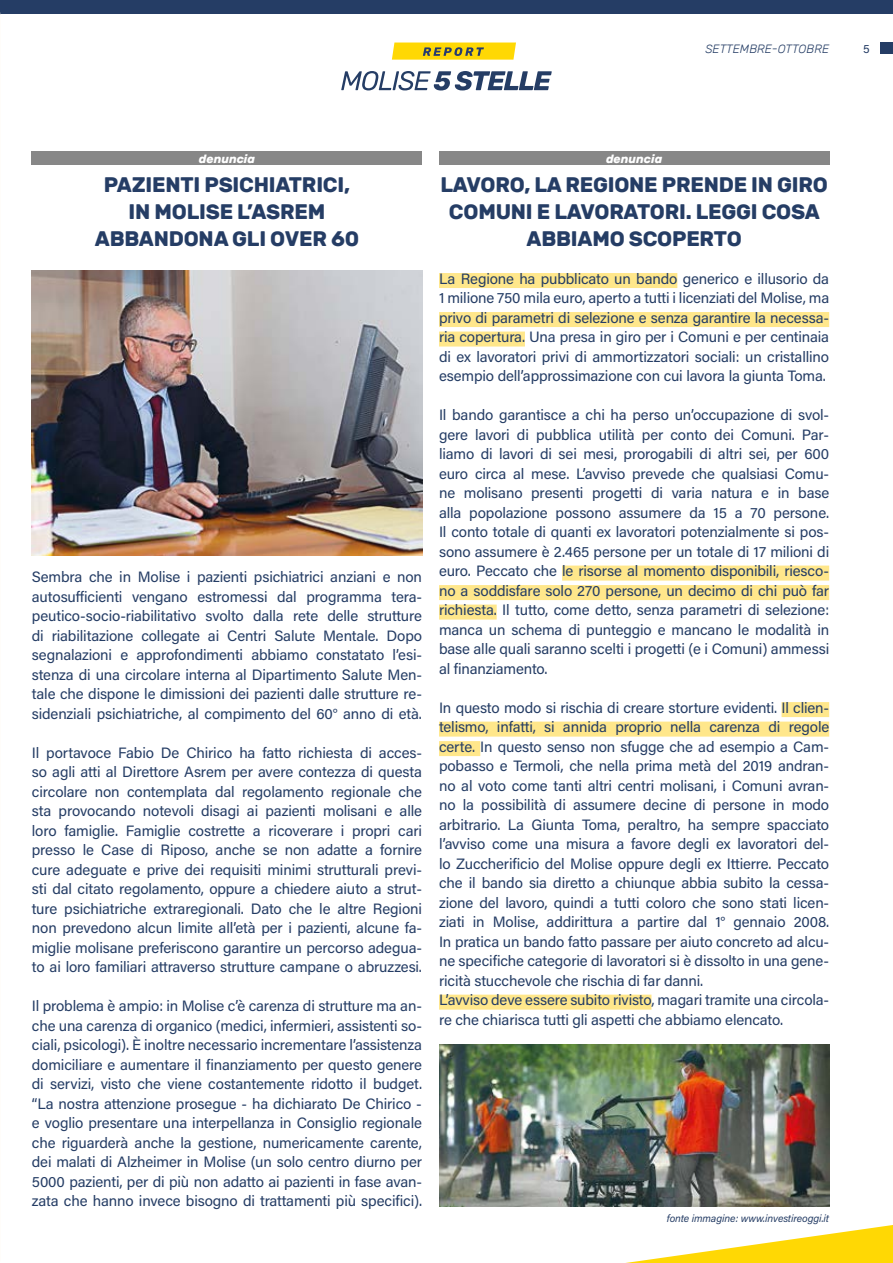
<style>
.page{position:relative;width:893px;height:1263px;background:#fff}
.page>*{position:absolute;margin:0;border:0;box-sizing:border-box;transform-origin:0 0}
.t1{font:700 21px/27px "Rubik";letter-spacing:-.01em;color:#253d65;text-align:center}
.t2{font:15px/19.5px "Acumin Pro";letter-spacing:-.01em;color:#253d65;text-align:justify}
.t3{font:italic 300 12px "Rubik";color:#253d65}
.t4{font:italic 700 12px "Rubik";color:#fff}
.t5{font:12px "Acumin Pro";color:#253d65}
.t6{font:italic 10.5px "Acumin Pro";letter-spacing:-.01em;color:#253d65}
</style>
<div class="page">
<div style="left:0;top:0;width:893px;height:14px;background:#253d65"></div>
<svg style="left:626px;top:1225px;width:267px;height:38px"></svg>
<div style="left:880px;top:43px;width:13px;height:11px;background:#253d65"></div>
<svg style="left:392px;top:43px;width:124px;height:17px;background:#e6c71a"></svg>
<svg style="left:341px;top:71px;width:211px;height:19px"></svg>
<div style="left:439px;top:151px;width:390px;height:14px;background:#878787"></div>
<img style="left:32px;top:270px;width:390px;height:286px">
<img style="left:439px;top:1044px;width:390px;height:162px">
<div style="left:439px;top:273px;width:238px;height:15px;background:#ffe78b"></div>
<div style="left:439px;top:312px;width:390px;height:15px;background:#ffe78b"></div>
<div style="left:439px;top:332px;width:86px;height:15px;background:#ffe78b"></div>
<div style="left:562px;top:566px;width:267px;height:15px;background:#ffe78b"></div>
<div style="left:439px;top:585px;width:390px;height:15px;background:#ffe78b"></div>
<div style="left:439px;top:605px;width:58px;height:15px;background:#ffe78b"></div>
<div style="left:781px;top:702px;width:48px;height:15px;background:#ffe78b"></div>
<div style="left:439px;top:722px;width:390px;height:15px;background:#ffe78b"></div>
<div style="left:439px;top:741px;width:41px;height:15px;background:#ffe78b"></div>
<div style="left:439px;top:995px;width:212px;height:15px;background:#ffe78b"></div>
<div style="left:32px;top:152px;width:390px;height:13px;background:#878787"></div>
<p class="t3" style="left:705px;top:43px;width:125px">SETTEMBRE-OTTOBRE</p>
<p class="t5" style="left:863px;top:40px;width:8px">5</p>
<p class="t4" style="left:199px;top:152px;width:58px">denuncia</p>
<h1 class="t1" style="left:95px;top:171px;width:266px">PAZIENTI PSICHIATRICI,<br>IN MOLISE L’ASREM<br>ABBANDONA GLI OVER 60</h1>
<p class="t2" style="left:32px;top:566px;width:392px">Sembra che in Molise i pazienti psichiatrici anziani e non autosufficienti vengano estromessi dal programma tera&shy;peutico-socio-riabilitativo svolto dalla rete delle strutture di riabilitazione collegate ai Centri Salute Mentale. Dopo segnalazioni e approfondimenti abbiamo constatato l’esi&shy;stenza di una circolare interna al Dipartimento Salute Men&shy;tale che dispone le dimissioni dei pazienti dalle strutture re&shy;sidenziali psichiatriche, al compimento del 60° anno di età.</p>
<p class="t2" style="left:32px;top:742px;width:392px">Il portavoce Fabio De Chirico ha fatto richiesta di acces&shy;so agli atti al Direttore Asrem per avere contezza di questa circolare non contemplata dal regolamento regionale che sta provocando notevoli disagi ai pazienti molisani e alle loro famiglie. Famiglie costrette a ricoverare i propri cari presso le Case di Riposo, anche se non adatte a fornire cure adeguate e prive dei requisiti minimi strutturali previ&shy;sti dal citato regolamento, oppure a chiedere aiuto a strut&shy;ture psichiatriche extraregionali. Dato che le altre Regioni non prevedono alcun limite all’età per i pazienti, alcune fa&shy;miglie molisane preferiscono garantire un percorso adegua&shy;to ai loro familiari attraverso strutture campane o abruzzesi.</p>
<p class="t2" style="left:32px;top:995px;width:392px">Il problema è ampio: in Molise c’è carenza di strutture ma an&shy;che una carenza di organico (medici, infermieri, assistenti so&shy;ciali, psicologi). È inoltre necessario incrementare l’assistenza domiciliare e aumentare il finanziamento per questo genere di servizi, visto che viene costantemente ridotto il budget. “La nostra attenzione prosegue - ha dichiarato De Chirico - e voglio presentare una interpellanza in Consiglio regionale che riguarderà anche la gestione, numericamente carente, dei malati di Alzheimer in Molise (un solo centro diurno per 5000 pazienti, per di più non adatto ai pazienti in fase avan&shy;zata che hanno invece bisogno di trattamenti più specifici).</p>
<p class="t4" style="left:606px;top:152px;width:58px">denuncia</p>
<h1 class="t1" style="left:440px;top:171px;width:389px">LAVORO, LA REGIONE PRENDE IN GIRO<br>COMUNI E LAVORATORI. LEGGI COSA<br>ABBIAMO SCOPERTO</h1>
<p class="t2" style="left:439px;top:268px;width:392px">La Regione ha pubblicato un bando generico e illusorio da 1 milione 750 mila euro, aperto a tutti i licenziati del Molise, ma privo di parametri di selezione e senza garantire la necessa&shy;ria copertura. Una presa in giro per i Comuni e per centinaia di ex lavoratori privi di ammortizzatori sociali: un cristallino esempio dell’approssimazione con cui lavora la giunta Toma.</p>
<p class="t2" style="left:439px;top:404px;width:392px">Il bando garantisce a chi ha perso un’occupazione di svol&shy;gere lavori di pubblica utilità per conto dei Comuni. Par&shy;liamo di lavori di sei mesi, prorogabili di altri sei, per 600 euro circa al mese. L’avviso prevede che qualsiasi Comu&shy;ne molisano presenti progetti di varia natura e in base alla popolazione possono assumere da 15 a 70 persone.<br>Il conto totale di quanti ex lavoratori potenzialmente si pos&shy;sono assumere è 2.465 persone per un totale di 17 milioni di euro. Peccato che le risorse al momento disponibili, riesco&shy;no a soddisfare solo 270 persone, un decimo di chi può far richiesta. Il tutto, come detto, senza parametri di selezione: manca un schema di punteggio e mancano le modalità in base alle quali saranno scelti i progetti (e i Comuni) ammessi al finanziamento.</p>
<p class="t2" style="left:439px;top:697px;width:392px;text-align:left">In questo modo si rischia di creare storture evidenti. Il clien&shy;telismo, infatti, si annida proprio nella carenza di regole certe. In questo senso non sfugge che ad esempio a Cam&shy;pobasso e Termoli, che nella prima metà del 2019 andran&shy;no al voto come tanti altri centri molisani, i Comuni avran&shy;no la possibilità di assumere decine di persone in modo arbitrario. La Giunta Toma, peraltro, ha sempre spacciato l’avviso come una misura a favore degli ex lavoratori del&shy;lo Zuccherificio del Molise oppure degli ex Ittierre. Peccato che il bando sia diretto a chiunque abbia subito la cessa&shy;zione del lavoro, quindi a tutti coloro che sono stati licen&shy;ziati in Molise, addirittura a partire dal 1° gennaio 2008.<br>In pratica un bando fatto passare per aiuto concreto ad alcu&shy;ne specifiche categorie di lavoratori si è dissolto in una gene&shy;ricità stucchevole che rischia di far danni.<br>L’avviso deve essere subito rivisto, magari tramite una circola&shy;re che chiarisca tutti gli aspetti che abbiamo elencato.</p>
<p class="t6" style="left:667px;top:1211px;width:164px">fonte immagine: www.investireoggi.it</p>
</div>
